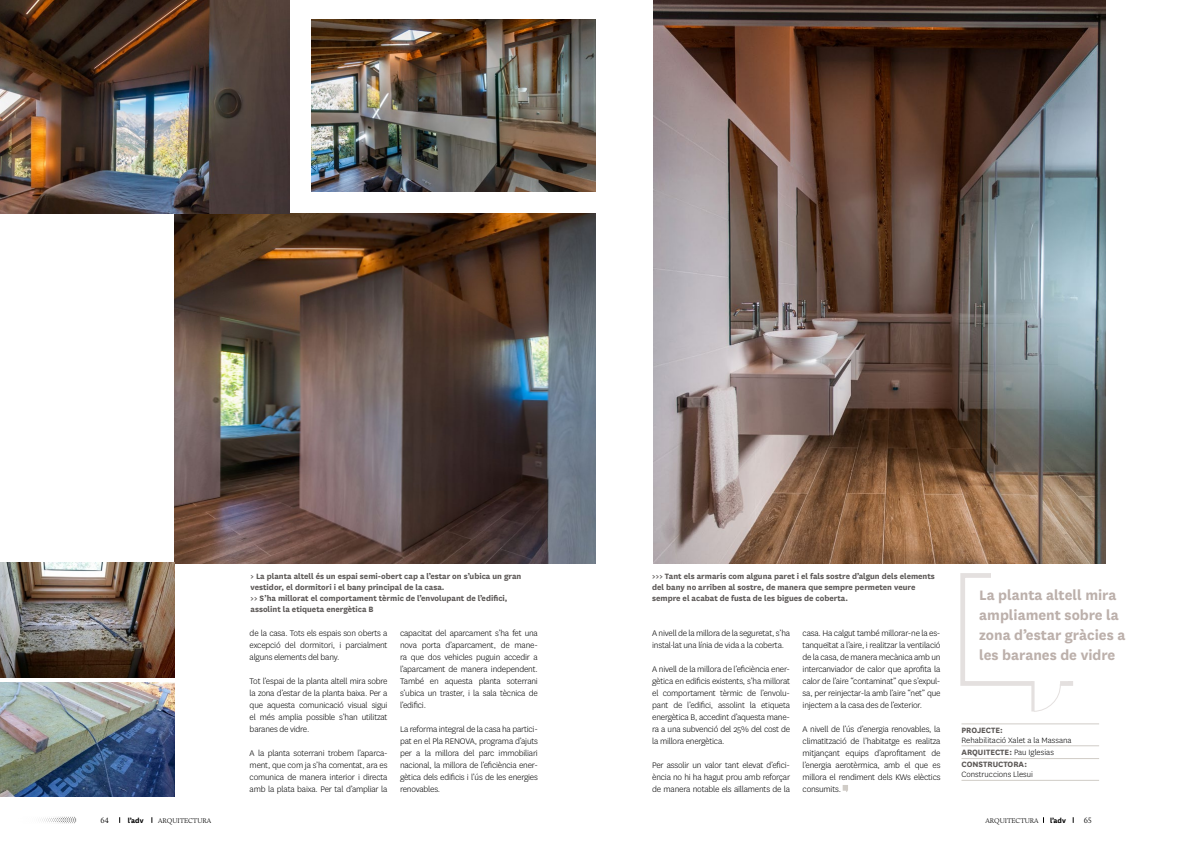
<style>
.page{position:relative;width:1191px;height:842px;background:#fff}
.page>*{position:absolute;margin:0;border:0;box-sizing:border-box;transform-origin:0 0}
.t1{font:700 16px/20px "National";color:#bcb0ab}
.t2{font:300 9.5px/12px "National";letter-spacing:-.02em;color:#000;text-align:justify}
.t3{font:700 9px/10.8px "National";color:#5b5755}
.t4{font:300 9px/11.8px "National";color:#000}
.t5{font:700 8px "National";color:#000}
.t6{font:300 8px "Calluna";color:#000}
.t7{font:300 7px "Calluna";color:#000}
.s1{font-weight:700;color:#5b5755}
</style>
<div class="page">
<svg style="left:842px;top:785px;width:6px;height:7px"></svg>
<svg style="left:40px;top:816px;width:37px;height:8px"></svg>
<svg style="left:960px;top:573px;width:113px;height:139px"></svg>
<hr style="left:1031px;top:681px;width:3px;height:30px;background:#e4e0df">
<div style="left:991px;top:570px;width:90px;height:111px;background:#fff"></div>
<hr style="left:961px;top:745px;width:138px;height:1px;background:#d0ccc7">
<hr style="left:961px;top:724px;width:138px;height:1px;background:#d0ccc7">
<hr style="left:961px;top:758px;width:138px;height:1px;background:#d0ccc7">
<hr style="left:961px;top:780px;width:138px;height:1px;background:#d0ccc7">
<img style="left:653px;top:0;width:452px;height:564px">
<img style="left:175px;top:213px;width:420px;height:351px">
<img style="left:0;top:0;width:289px;height:213px">
<img style="left:0;top:563px;width:174px;height:114px">
<img style="left:0;top:682px;width:174px;height:115px">
<img style="left:312px;top:19px;width:283px;height:173px">
<p class="t3" style="left:250px;top:570px;width:272px">&gt; La planta altell és un espai semi-obert cap a l’estar on s’ubica un gran vestidor, el dormitori i el bany principal de la casa.<br>&gt;&gt; S’ha millorat el comportament tèrmic de l’envolupant de l’edifici, assolint la etiqueta energètica B</p>
<p class="t2" style="left:250px;top:627px;width:139px">de la casa. Tots els espais son oberts a excepció del dormitori, i parcialment alguns elements del bany.</p>
<p class="t2" style="left:250px;top:675px;width:139px">Tot l’espai de la planta altell mira sobre la zona d’estar de la planta baixa. Per a que aquesta comunicació visual sigui el més amplia possible s’han utilitzat baranes de vidre.</p>
<p class="t2" style="left:250px;top:747px;width:139px">A la planta soterrani trobem l’aparca&shy;ment, que com ja s’ha comentat, ara es comunica de manera interior i directa amb la plata baixa. Per tal d’ampliar la</p>
<p class="t2" style="left:400px;top:627px;width:139px">capacitat del aparcament s’ha fet una nova porta d’aparcament, de mane&shy;ra que dos vehicles puguin accedir a l’aparcament de manera independent.<br>També en aquesta planta soterrani s’ubica un traster, i la sala tècnica de l’edifici.</p>
<p class="t2" style="left:400px;top:723px;width:139px">La reforma integral de la casa ha partici&shy;pat en el Pla RENOVA, programa d’ajuts per a la millora del parc immobiliari nacional, la millora de l’eficiència ener&shy;gètica dels edificis i l’ús de les energies renovables.</p>
<p class="t3" style="left:652px;top:570px;width:284px">&gt;&gt;&gt; Tant els armaris com alguna paret i el fals sostre d’algun dels elements del bany no arriben al sostre, de manera que sempre permeten veure sempre el acabat de fusta de les bigues de coberta.</p>
<p class="t2" style="left:652px;top:627px;width:139px">A nivell de la millora de la seguretat, s’ha instal·lat una línia de vida a la coberta.</p>
<p class="t2" style="left:652px;top:663px;width:139px">A nivell de la millora de l’eficiència ener&shy;gètica en edificis existents, s’ha millorat el comportament tèrmic de l’envolu&shy;pant de l’edifici, assolint la etiqueta energètica B, accedint d’aquesta mane&shy;ra a una subvenció del 25% del cost de la millora energètica.</p>
<p class="t2" style="left:652px;top:759px;width:139px">Per assolir un valor tant elevat d’efici&shy;ència no hi ha hagut prou amb reforçar de manera notable els aïllaments de la</p>
<p class="t2" style="left:802px;top:627px;width:139px">casa. Ha calgut també millorar-ne la es&shy;tanqueïtat a l’aire, i realitzar la ventilació de la casa, de manera mecànica amb un intercanviador de calor que aprofita la calor de l’aire “contaminat” que s’expul&shy;sa, per reinjectar-la amb l’aire “net” que injectem a la casa des de l’exterior.</p>
<p class="t2" style="left:802px;top:723px;width:139px">A nivell de l’ús d’energia renovables, la climatització de l’habitatge es realitza mitjançant equips d’aprofitament de l’energia aerotèrmica, amb el que es millora el rendiment dels KWs elèctics consumits.</p>
<h1 class="t1" style="left:979px;top:583px;width:148px">La planta altell mira ampliament sobre la zona d’estar gràcies a les baranes de vidre</h1>
<p class="t3" style="left:961px;top:724px;width:43px">PROJECTE:</p>
<p class="t4" style="left:961px;top:734px;width:112px">Rehabilitació Xalet a la Massana<br><span class="s1">ARQUITECTE:</span> Pau Iglesias<br><span class="s1">CONSTRUCTORA:</span></p>
<p class="t4" style="left:961px;top:768px;width:73px">Construccions Llesui</p>
<p class="t6" style="left:100px;top:815px;width:10px">64</p>
<p class="t5" style="left:128px;top:815px;width:17px">l’adv</p>
<p class="t7" style="left:158px;top:816px;width:55px">ARQUITECTURA</p>
<p class="t7" style="left:985px;top:816px;width:55px">ARQUITECTURA</p>
<p class="t5" style="left:1050px;top:815px;width:17px">l’adv</p>
<p class="t6" style="left:1083px;top:815px;width:9px">65</p>
</div>
